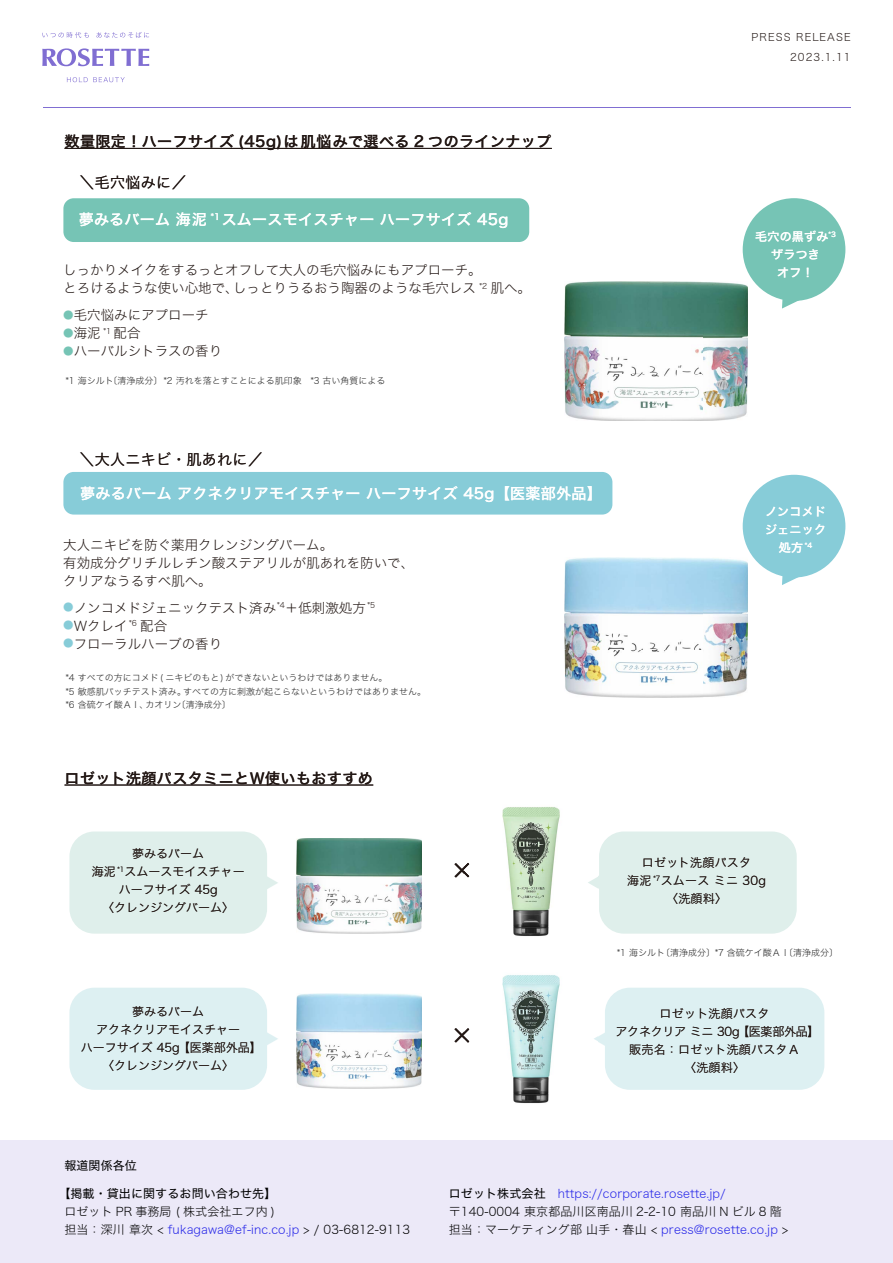
<style>
.page{position:relative;width:893px;height:1263px;background:#fff}
.page>*{position:absolute;margin:0;border:0;box-sizing:border-box;transform-origin:0 0}
.t1{font:31.5px "Hira Kaku Std W2";color:#231815}
.t2{font:18.3px "Hira Kaku Std W2";color:#ddf0f2}
.t3{font:18.3px "Hira Kaku Std W2";color:#dfefeb}
.t4{font:15px "Hira Kaku Std W5";letter-spacing:.02em;color:#fff}
.t5{font:15px "Hira Kaku Std W5";letter-spacing:.03em;color:#231815}
.t6{font:15px "Hira Kaku Std W3";letter-spacing:.02em;color:#231815}
.t7{font:13.5px/18px "Hira Kaku Std W2";color:#231815}
.t8{font:12px/18px "Hira Kaku Std W2";letter-spacing:.01em;color:#000}
.t9{font:12px/18px "Hira Kaku Std W2";color:#231815;text-align:center}
.t10{font:12px/18px "Hira Kaku Std W2";letter-spacing:.02em;color:#231815;text-align:center}
.t11{font:12px/18px "Hira Kaku Std W5";letter-spacing:.02em;color:#fff;text-align:center}
.t12{font:12px "Hira Kaku Std W4";letter-spacing:.01em;color:#000}
.t13{font:10.5px/19.5px "Hira Kaku Std W2";letter-spacing:.1em;color:#231815;text-align:right}
.t14{font:9px/13.5px "Hira Kaku Std W2";color:#262626}
.s1{font-size:10.5px;color:#76c4b5}
.s2{font-size:10.5px;color:#87ccd8}
.s3{color:#2626e8}
.s4{font-family:"Hira Kaku Std W4"}
</style>
<div class="page">
<svg style="left:67px;top:77px;width:58px;height:5px"></svg>
<svg style="left:42px;top:48px;width:107px;height:18px"></svg>
<svg style="left:42px;top:32px;width:47px;height:6px"></svg>
<svg style="left:96px;top:32px;width:53px;height:6px"></svg>
<hr style="left:43px;top:107px;width:808px;height:1px;background:#806ed2">
<div style="left:0;top:1140px;width:893px;height:122px;background:#ece9f8"></div>
<div style="left:63px;top:198px;width:466px;height:44px;background:#76c4b5;border-radius:10px"></div>
<div style="left:63px;top:472px;width:549px;height:43px;background:#87ccd8;border-radius:10px"></div>
<hr style="left:65px;top:148px;width:487px;height:1px;background:#231815">
<hr style="left:65px;top:785px;width:308px;height:1px;background:#231815">
<div style="left:743px;top:198px;width:102px;height:103px;background:#76c4b5;border-radius:50%"></div>
<div style="left:69px;top:988px;width:198px;height:102px;background:#ddf0f2;border-radius:25px"></div>
<div style="left:605px;top:988px;width:219px;height:102px;background:#ddf0f2;border-radius:25px"></div>
<div style="left:69px;top:831px;width:198px;height:103px;background:#dfefeb;border-radius:25px"></div>
<div style="left:599px;top:831px;width:198px;height:103px;background:#dfefeb;border-radius:25px"></div>
<div style="left:743px;top:475px;width:102px;height:102px;background:#87ccd8;border-radius:50%"></div>
<img style="left:564px;top:281px;width:184px;height:140px">
<img style="left:564px;top:558px;width:184px;height:139px">
<img style="left:297px;top:838px;width:125px;height:95px">
<img style="left:297px;top:993px;width:125px;height:96px">
<img style="left:467px;top:807px;width:93px;height:129px">
<img style="left:588px;top:877px;width:10px;height:11px">
<img style="left:465px;top:863px;width:4px;height:14px">
<img style="left:469px;top:975px;width:91px;height:129px">
<img style="left:594px;top:1036px;width:4px;height:5px">
<img style="left:465px;top:1028px;width:4px;height:15px">
<svg style="left:767px;top:570px;width:47px;height:8px"></svg>
<svg style="left:767px;top:293px;width:47px;height:8px"></svg>
<p class="t13" style="left:752px;top:27px;width:101px">PRESS RELEASE<br>2023.1.11</p>
<p class="t5" style="left:65px;top:130px;width:488px">数量限定！ハーフサイズ (45g)は肌悩みで選べる 2 つのラインナップ</p>
<p class="t6" style="left:80px;top:171px;width:108px">＼毛穴悩みに／</p>
<p class="t4" style="left:79px;top:208px;width:431px">夢みるバーム 海泥 <sup>*1</sup>スムースモイスチャー ハーフサイズ 45g</p>
<p class="t7" style="left:63px;top:261px;width:469px">しっかりメイクをするっとオフして大人の毛穴悩みにもアプローチ。<br>とろけるような使い心地で、しっとりうるおう陶器のような毛穴レス <sup>*2</sup> 肌へ。</p>
<p class="t7" style="left:63px;top:306px;width:147px"><span class="s1">●</span>毛穴悩みにアプローチ</p>
<p class="t7" style="left:63px;top:324px;width:79px"><span class="s1">●</span>海泥 <sup>*1</sup> 配合</p>
<p class="t7" style="left:63px;top:342px;width:161px"><span class="s1">●</span>ハーバルシトラスの香り</p>
<p class="t14" style="left:66px;top:374px;width:321px">*1 海シルト〔清浄成分〕 *2 汚れを落とすことによる肌印象　*3 古い角質による</p>
<p class="t11" style="left:755px;top:227px;width:82px">毛穴の黒ずみ<sup>*3</sup>ザラつき<br>オフ！</p>
<p class="t6" style="left:80px;top:448px;width:185px">＼大人ニキビ・肌あれに／</p>
<p class="t4" style="left:80px;top:482px;width:523px">夢みるバーム アクネクリアモイスチャー ハーフサイズ 45g【医薬部外品】</p>
<p class="t7" style="left:63px;top:535px;width:352px">大人ニキビを防ぐ薬用クレンジングバーム。<br>有効成分グリチルレチン酸ステアリルが肌あれを防いで、クリアなうるすべ肌へ。</p>
<p class="t7" style="left:63px;top:598px;width:314px"><span class="s2">●</span>ノンコメドジェニックテスト済み<sup>*4</sup>＋低刺激処方 <sup>*5</sup></p>
<p class="t7" style="left:63px;top:616px;width:106px"><span class="s2">●</span>Ｗクレイ <sup>*6</sup> 配合</p>
<p class="t7" style="left:63px;top:634px;width:161px"><span class="s2">●</span>フローラルハーブの香り</p>
<p class="t14" style="left:66px;top:671px;width:362px">*4 すべての方にコメド( ニキビのもと) ができないというわけではありません。<br>*5 敏感肌パッチテスト済み。すべての方に刺激が起こらないというわけではありません。*6 含硫ケイ酸Ａｌ、カオリン〔清浄成分〕</p>
<p class="t5" style="left:65px;top:766px;width:310px">ロゼット洗顔パスタミニとＷ使いもおすすめ</p>
<p class="t11" style="left:765px;top:502px;width:62px">ノンコメドジェニック処方 <sup>*4</sup></p>
<p class="t9" style="left:92px;top:844px;width:154px">夢みるバーム<br>海泥 <sup>*1</sup>スムースモイスチャーハーフサイズ 45g<br>〈クレンジングバーム〉</p>
<h1 class="t1" style="left:452px;top:843px;width:22px">×</h1>
<h2 class="t3" style="left:257px;top:892px;width:20px;rotate:-90deg">▼</h2>
<h2 class="t3" style="left:609px;top:873px;width:20px;rotate:90deg">▼</h2>
<p class="t10" style="left:627px;top:853px;width:140px">ロゼット洗顔パスタ<br>海泥 <sup>*7</sup>スムース ミニ 30g〈洗顔料〉</p>
<p class="t14" style="left:617px;top:945px;width:222px">*1 海シルト〔清浄成分〕*7 含硫ケイ酸Ａｌ〔清浄成分〕</p>
<p class="t9" style="left:81px;top:1002px;width:182px">夢みるバーム<br>アクネクリアモイスチャー<br>ハーフサイズ 45g 【医薬部外品】〈クレンジングバーム〉</p>
<h1 class="t1" style="left:452px;top:1008px;width:22px">×</h1>
<h2 class="t2" style="left:257px;top:1048px;width:20px;rotate:-90deg">▼</h2>
<h2 class="t2" style="left:615px;top:1029px;width:20px;rotate:90deg">▼</h2>
<p class="t10" style="left:615px;top:1004px;width:206px">ロゼット洗顔パスタ<br>アクネクリア ミニ 30g 【医薬部外品】販売名：ロゼット洗顔パスタＡ<br>〈洗顔料〉</p>
<p class="t12" style="left:64px;top:1156px;width:74px">報道関係各位</p>
<p class="t12" style="left:58px;top:1185px;width:220px">【掲載・貸出に関するお問い合わせ先】</p>
<p class="t8" style="left:64px;top:1202px;width:347px">ロゼット PR 事務局 ( 株式会社エフ内 )<br>担当：深川 章次 &lt; <span class="s3">fukagawa@ef-inc.co.jp</span> &gt; / 03-6812-9113</p>
<p class="t8" style="left:449px;top:1184px;width:341px"><span class="s4">ロゼット株式会社　</span><span class="s3">https://corporate.rosette.jp/</span>〒140-0004 東京都品川区南品川 2-2-10 南品川 N ビル 8 階担当：マーケティング部 山手・春山 &lt; <span class="s3">press@rosette.co.jp</span> &gt;</p>
</div>
